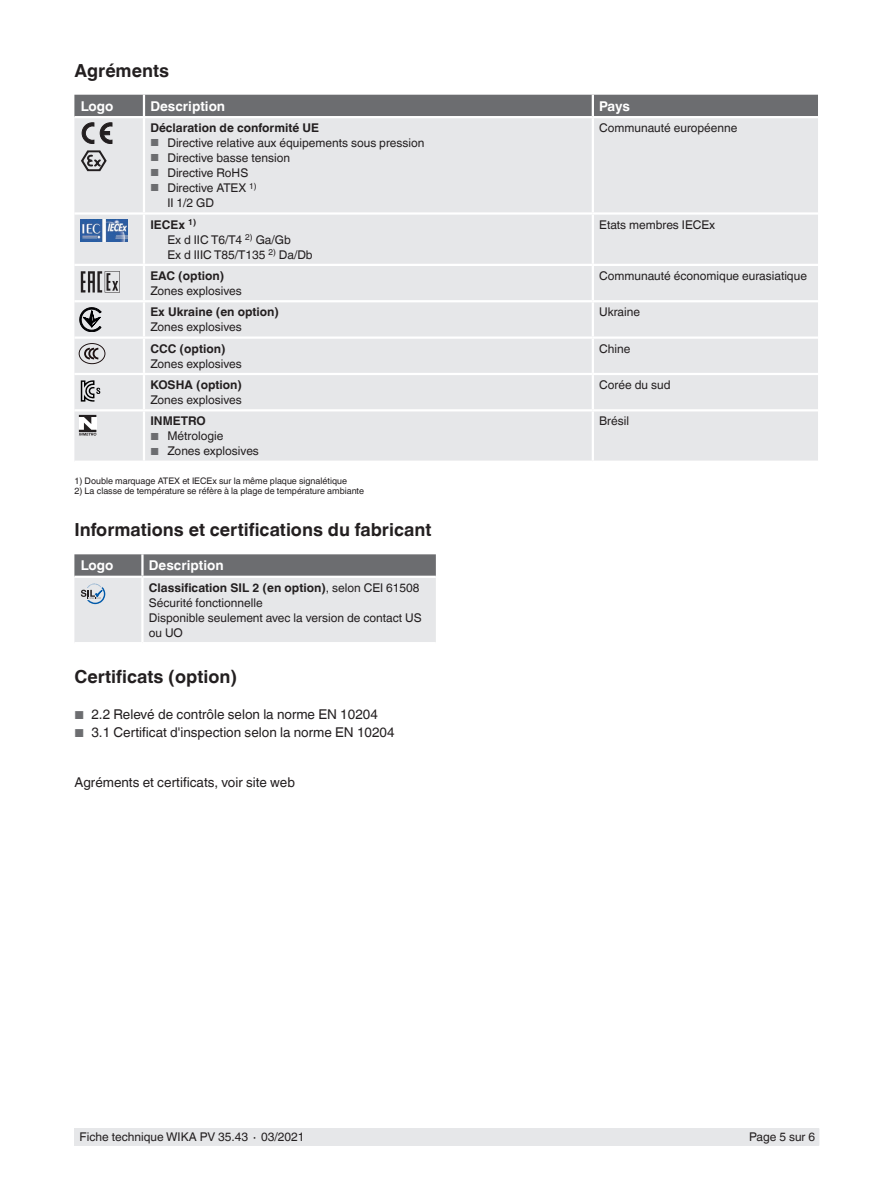
<style>
.page{position:relative;width:893px;height:1188px;background:#fff}
.page>*{position:absolute;margin:0;border:0;box-sizing:border-box;transform-origin:0 0}
.t1{font:700 18px "Helvetica World";color:#231f20}
.t2{font:13.5px "Helvetica World";color:#231f20}
.t3{font:700 13.5px "Helvetica World";color:#fff}
.t4{font:12px/15px "Helvetica World";color:#231f20}
.t5{font:700 12px "Helvetica World";color:#231f20}
.t6{font:9px "Helvetica World";color:#231f20}
.s1{font-size:10.2px;color:#6c6d70}
.s2{font-weight:700}
.s3{font-size:11.55px;color:#6c6d70}
</style>
<div class="page">
<div style="left:75px;top:1128px;width:744px;height:17px;background:#e6e7e9"></div>
<div style="left:74px;top:95px;width:744px;height:21px;background:#6c6d70"></div>
<div style="left:74px;top:118px;width:744px;height:343px;background:#e6e7e9"></div>
<hr style="left:144px;top:264px;width:449px;height:2px;background:#fff">
<hr style="left:74px;top:300px;width:70px;height:2px;background:#fff">
<hr style="left:144px;top:300px;width:449px;height:2px;background:#fff">
<hr style="left:593px;top:300px;width:225px;height:2px;background:#fff">
<hr style="left:74px;top:212px;width:70px;height:3px;background:#fff">
<hr style="left:144px;top:212px;width:449px;height:3px;background:#fff">
<hr style="left:593px;top:212px;width:225px;height:3px;background:#fff">
<hr style="left:144px;top:373px;width:449px;height:2px;background:#fff">
<hr style="left:144px;top:409px;width:449px;height:2px;background:#fff">
<hr style="left:74px;top:409px;width:70px;height:2px;background:#fff">
<hr style="left:143px;top:411px;width:2px;height:50px;background:#fff">
<hr style="left:593px;top:409px;width:225px;height:2px;background:#fff">
<hr style="left:592px;top:411px;width:2px;height:50px;background:#fff">
<hr style="left:74px;top:264px;width:70px;height:2px;background:#fff">
<hr style="left:143px;top:375px;width:2px;height:34px;background:#fff">
<hr style="left:593px;top:264px;width:225px;height:2px;background:#fff">
<hr style="left:592px;top:375px;width:2px;height:34px;background:#fff">
<hr style="left:592px;top:339px;width:2px;height:34px;background:#fff">
<hr style="left:593px;top:373px;width:225px;height:2px;background:#fff">
<hr style="left:143px;top:339px;width:2px;height:34px;background:#fff">
<hr style="left:74px;top:373px;width:70px;height:2px;background:#fff">
<hr style="left:592px;top:118px;width:2px;height:94px;background:#fff">
<hr style="left:592px;top:215px;width:2px;height:49px;background:#fff">
<hr style="left:143px;top:118px;width:2px;height:94px;background:#fff">
<hr style="left:143px;top:215px;width:2px;height:49px;background:#fff">
<hr style="left:143px;top:302px;width:2px;height:34px;background:#fff">
<hr style="left:592px;top:302px;width:2px;height:34px;background:#fff">
<hr style="left:74px;top:336px;width:70px;height:3px;background:#fff">
<hr style="left:144px;top:336px;width:449px;height:3px;background:#fff">
<hr style="left:593px;top:336px;width:225px;height:3px;background:#fff">
<hr style="left:143px;top:95px;width:2px;height:21px;background:#fff">
<hr style="left:592px;top:95px;width:2px;height:21px;background:#fff">
<hr style="left:592px;top:266px;width:2px;height:34px;background:#fff">
<hr style="left:143px;top:266px;width:2px;height:34px;background:#fff">
<svg style="left:74px;top:554px;width:362px;height:88px;background:#c8c9cc"></svg>
<svg style="left:82px;top:123px;width:12px;height:21px"></svg>
<svg style="left:100px;top:123px;width:12px;height:21px"></svg>
<svg style="left:81px;top:150px;width:26px;height:21px"></svg>
<img style="left:81px;top:220px;width:47px;height:21px">
<svg style="left:81px;top:271px;width:39px;height:22px"></svg>
<svg style="left:80px;top:308px;width:21px;height:24px"></svg>
<svg style="left:79px;top:343px;width:26px;height:21px"></svg>
<svg style="left:81px;top:380px;width:19px;height:22px"></svg>
<svg style="left:79px;top:415px;width:17px;height:21px"></svg>
<h1 class="t1" style="left:74px;top:60px;width:96px">Agréments</h1>
<p class="t3" style="left:81px;top:98px;width:34px">Logo</p>
<p class="t3" style="left:150px;top:98px;width:76px">Description</p>
<p class="t3" style="left:599px;top:98px;width:32px">Pays</p>
<p class="t5" style="left:150px;top:121px;width:170px">Déclaration de conformité UE</p>
<p class="t4" style="left:150px;top:135px;width:276px"><span class="s1">■</span> Directive relative aux équipements sous pression</p>
<p class="t4" style="left:150px;top:150px;width:141px"><span class="s1">■</span> Directive basse tension</p>
<p class="t4" style="left:150px;top:165px;width:99px"><span class="s1">■</span> Directive RoHS</p>
<p class="t4" style="left:167px;top:180px;width:91px;text-indent:-17px"><span class="s1">■</span> Directive ATEX <sup>1)<br></sup>II 1/2 GD</p>
<p class="t4" style="left:599px;top:120px;width:140px">Communauté européenne</p>
<p class="t4" style="left:167px;top:217px;width:147px;text-indent:-17px"><span class="s2">IECEx</span> <sup>1)<br></sup>Ex d IIC T6/T4 <sup>2)</sup> Ga/Gb<br>Ex d IIIC T85/T135 <sup>2)</sup> Da/Db</p>
<p class="t4" style="left:599px;top:217px;width:117px">Etats membres IECEx</p>
<p class="t5" style="left:150px;top:269px;width:75px">EAC (option)</p>
<p class="t4" style="left:150px;top:283px;width:93px">Zones explosives</p>
<p class="t4" style="left:599px;top:268px;width:209px">Communauté économique eurasiatique</p>
<p class="t5" style="left:150px;top:305px;width:130px">Ex Ukraine (en option)</p>
<p class="t4" style="left:150px;top:320px;width:93px">Zones explosives</p>
<p class="t4" style="left:599px;top:305px;width:42px">Ukraine</p>
<p class="t5" style="left:150px;top:341px;width:77px">CCC (option)</p>
<p class="t4" style="left:150px;top:356px;width:93px">Zones explosives</p>
<p class="t4" style="left:599px;top:341px;width:33px">Chine</p>
<p class="t5" style="left:150px;top:378px;width:93px">KOSHA (option)</p>
<p class="t4" style="left:150px;top:392px;width:93px">Zones explosives</p>
<p class="t4" style="left:599px;top:377px;width:73px">Corée du sud</p>
<p class="t5" style="left:150px;top:414px;width:57px">INMETRO</p>
<p class="t4" style="left:150px;top:429px;width:75px"><span class="s1">■</span> Métrologie</p>
<p class="t4" style="left:150px;top:444px;width:110px"><span class="s1">■</span> Zones explosives</p>
<p class="t4" style="left:599px;top:414px;width:31px">Brésil</p>
<p class="t6" style="left:74px;top:475px;width:274px">1) Double marquage ATEX et IECEx sur la même plaque signalétique</p>
<p class="t6" style="left:74px;top:486px;width:291px">2) La classe de température se réfère à la plage de température ambiante</p>
<h1 class="t1" style="left:74px;top:520px;width:358px">Informations et certifications du fabricant</h1>
<p class="t3" style="left:81px;top:558px;width:34px">Logo</p>
<p class="t3" style="left:149px;top:558px;width:76px">Description</p>
<p class="t4" style="left:149px;top:580px;width:274px"><span class="s2">Classification SIL 2 (en option)</span>, selon CEI 61508<br>Sécurité fonctionnelle<br>Disponible seulement avec la version de contact US ou UO</p>
<h1 class="t1" style="left:74px;top:667px;width:164px">Certificats (option)</h1>
<p class="t2" style="left:74px;top:707px;width:305px"><span class="s3">■</span> 2.2 Relevé de contrôle selon la norme EN 10204</p>
<p class="t2" style="left:74px;top:725px;width:322px"><span class="s3">■</span> 3.1 Certificat d'inspection selon la norme EN 10204</p>
<p class="t2" style="left:74px;top:774px;width:222px">Agréments et certificats, voir site web</p>
<p class="t4" style="left:80px;top:1130px;width:226px">Fiche technique WIKA PV 35.43 ∙ 03/2021</p>
<p class="t4" style="left:749px;top:1130px;width:67px">Page 5 sur 6</p>
</div>
